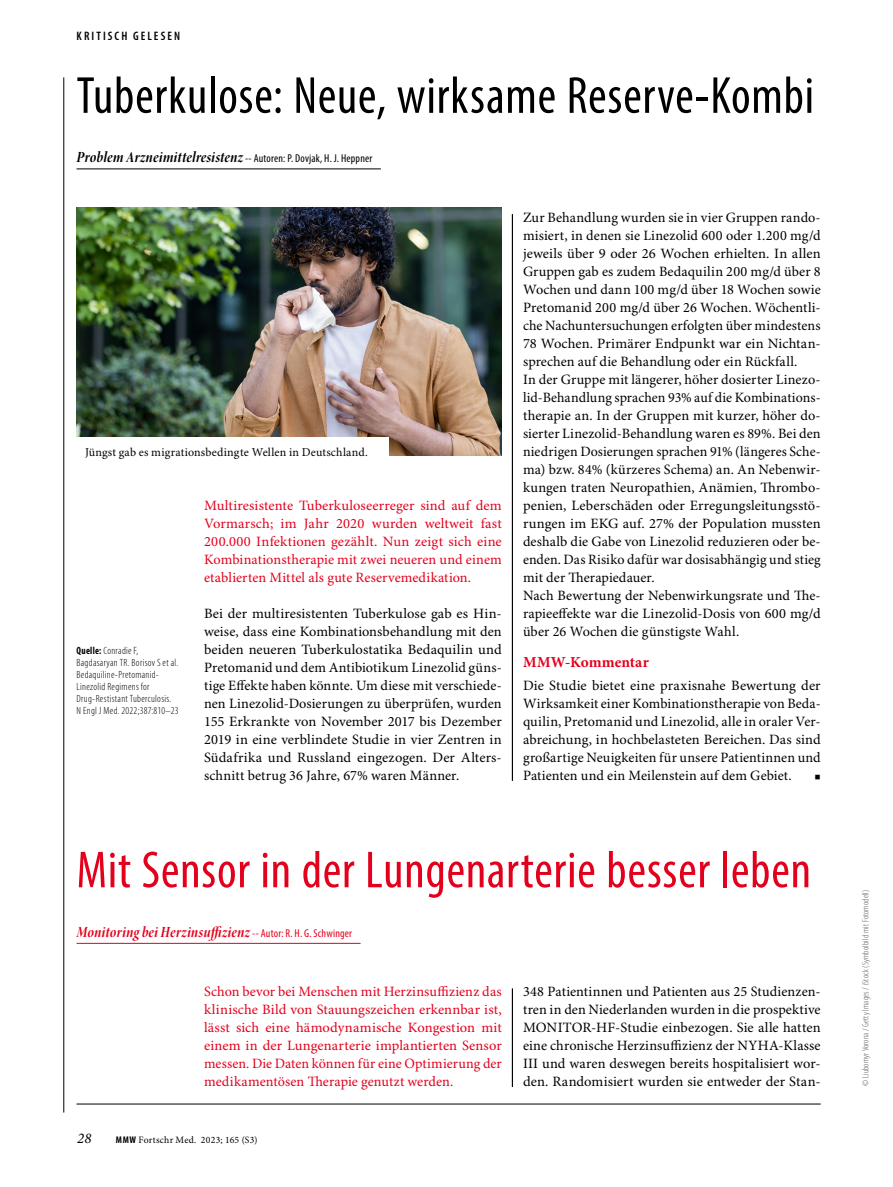
<style>
.page{position:relative;width:893px;height:1187px;background:#fff}
.page>*{position:absolute;margin:0;border:0;box-sizing:border-box;transform-origin:0 0}
.Title_kleinrot{font:condensed 52.5px "Myriad Pro";letter-spacing:.015em;color:#000}
.Title_kleinrot-2{font:condensed 52.5px "Myriad Pro";letter-spacing:.015em;color:#e3001d}
.SuperTitle_1rot{font:15.75px "Minion Pro Bold Cn It Disp";letter-spacing:.005em;color:#e3001d}
.SectionHeading_1_Com{font:700 15.3px "Minion Pro";letter-spacing:.005em;color:#e3001d}
.t1{font:italic 14.85px "Minion Pro";color:#000}
.Para_x{font:14.25px/18px "Minion Pro";letter-spacing:.005em;color:#000;text-align:justify}
.Trailer_kleinrot{font:14.25px/18px "Minion Pro";letter-spacing:.005em;color:#e3001d;text-align:justify}
.t2{font:600 condensed 12.3px "Myriad Pro";letter-spacing:.165em;color:#000}
.Image_Caption_x{font:12px "Minion Pro";letter-spacing:.015em;color:#000}
.SuperTitle_1rot-2{font:condensed 11.4px "Myriad Pro";letter-spacing:.02em;color:#000}
.Source_x{font:300 condensed 10.5px/12px "Myriad Pro";letter-spacing:.03em;color:#000}
.Para_x-2{font:10.5px "Arial Unicode MS";color:#000}
.t3{font:9.75px "Minion Pro";letter-spacing:.025em;color:#000}
.Image_Source_x{font:300 condensed 9px "Myriad Pro";letter-spacing:.02em;color:#565655}
.s1{font-family:"Minion Pro Bold Cn It Disp";font-stretch:normal;font-size:15.75px}
.s2{font-weight:700}
.s3{font-family:"Myriad Pro";font-stretch:condensed;font-size:11.4px}
.s4{font-family:"Myriad Pro";font-weight:700;font-stretch:condensed}
</style>
<div class="page">
<hr style="left:77px;top:1103px;width:744px;height:1px;background:#000">
<hr style="left:64px;top:77px;width:1px;height:1035px;background:#000">
<hr style="left:77px;top:169px;width:304px;height:1px;background:#000">
<hr style="left:512px;top:214px;width:1px;height:566px;background:#000">
<hr style="left:77px;top:943px;width:284px;height:1px;background:#e3001d">
<hr style="left:512px;top:988px;width:1px;height:98px;background:#000">
<img style="left:77px;top:208px;width:425px;height:247px">
<div style="left:77px;top:437px;width:312px;height:19px;background:#fff"></div>
<p class="t2" style="left:77px;top:29px;width:105px">KRITISCH GELESEN</p>
<p class="Title_kleinrot" style="left:77px;top:64px;width:739px">Tuberkulose: Neue, wirksame Reserve-Kombi</p>
<p class="SuperTitle_1rot-2" style="left:77px;top:152px;width:297px"><span class="s1">Problem Arzneimittelresistenz</span> -- Autoren: P. Dovjak, H. J. Heppner</p>
<p class="Image_Caption_x" style="left:85px;top:445px;width:284px">Jüngst gab es migrationsbedingte Wellen in Deutschland.</p>
<p class="Source_x" style="left:77px;top:644px;width:104px"><span class="s2">Quelle:</span> Conradie F,<br>Bagdasaryan TR. Borisov S et al.<br>Bedaquiline-Pretomanid-<br>Linezolid Regimens for<br>Drug-Restistant Tuberculosis.<br>N Engl J Med. 2022;387:810–23</p>
<p class="Trailer_kleinrot" style="left:204px;top:496px;width:299px">Multiresistente Tuberkuloseerreger sind auf dem Vormarsch; im Jahr 2020 wurden weltweit fast 200.000 Infektionen gezählt. Nun zeigt sich eine Kombinationstherapie mit zwei neueren und einem etablierten Mittel als gute Reservemedikation.</p>
<p class="Para_x" style="left:204px;top:604px;width:299px">Bei der multiresistenten Tuberkulose gab es Hin&shy;weise, dass eine Kombinationsbehandlung mit den beiden neueren Tuberkulostatika Bedaquilin und Pretomanid und dem Antibiotikum Linezolid güns&shy;tige Effekte haben könnte. Um diese mit verschiede&shy;nen Linezolid-Dosierungen zu überprüfen, wurden 155 Erkrankte von November 2017 bis Dezember 2019 in eine verblindete Studie in vier Zentren in Südafrika und Russland eingezogen. Der Alters&shy;schnitt betrug 36 Jahre, 67% waren Männer.</p>
<p class="Para_x" style="left:523px;top:208px;width:299px">Zur Behandlung wurden sie in vier Gruppen rando&shy;misiert, in denen sie Linezolid 600 oder 1.200 mg/d jeweils über 9 oder 26 Wochen erhielten. In allen Gruppen gab es zudem Bedaquilin 200 mg/d über 8<br>Wochen und dann 100 mg/d über 18 Wochen sowie Pretomanid 200 mg/d über 26 Wochen. Wöchentli&shy;che Nachuntersuchungen erfolgten über mindestens 78 Wochen. Primärer Endpunkt war ein Nichtan&shy;sprechen auf die Behandlung oder ein Rückfall.</p>
<p class="Para_x" style="left:523px;top:370px;width:299px">In der Gruppe mit längerer, höher dosierter Linezo&shy;lid-Behandlung sprachen 93% auf die Kombinations&shy;therapie an. In der Gruppen mit kurzer, höher do&shy;sierter Linezolid-Behandlung waren es 89%. Bei den niedrigen Dosierungen sprachen 91% (längeres Sche&shy;ma) bzw. 84% (kürzeres Schema) an. An Nebenwir&shy;kungen traten Neuropathien, Anämien, Thrombo&shy;penien, Leberschäden oder Erregungsleitungsstö&shy;rungen im EKG auf. 27% der Population mussten deshalb die Gabe von Linezolid reduzieren oder be&shy;enden. Das Risiko dafür war dosisabhängig und stieg mit der Therapiedauer.</p>
<p class="Para_x" style="left:523px;top:586px;width:299px">Nach Bewertung der Nebenwirkungsrate und The&shy;rapieeffekte war die Linezolid-Dosis von 600 mg/d über 26 Wochen die günstigste Wahl.</p>
<p class="SectionHeading_1_Com" style="left:523px;top:652px;width:127px">MMW-Kommentar</p>
<p class="Para_x" style="left:523px;top:676px;width:299px">Die Studie bietet eine praxisnahe Bewertung der Wirksamkeit einer Kombinationstherapie von Beda&shy;quilin, Pretomanid und Linezolid, alle in oraler Ver&shy;abreichung, in hochbelasteten Bereichen. Das sind großartige Neuigkeiten für unsere Patientinnen und Patienten und ein Meilenstein auf dem Gebiet.</p>
<p class="Para_x-2" style="left:814px;top:770px;width:8px">■</p>
<p class="Title_kleinrot-2" style="left:77px;top:838px;width:736px">Mit Sensor in der Lungenarterie besser leben</p>
<p class="SuperTitle_1rot" style="left:77px;top:921px;width:277px">Monitoring bei Herzinsuffizienz <span class="s3">-- Autor: R. H. G. Schwinger</span></p>
<p class="Trailer_kleinrot" style="left:204px;top:982px;width:299px">Schon bevor bei Menschen mit Herzinsuffizienz das klinische Bild von Stauungszeichen erkennbar ist, lässt sich eine hämodynamische Kongestion mit einem in der Lungenarterie implantierten Sensor messen. Die Daten können für eine Optimierung der medikamentösen Therapie genutzt werden.</p>
<p class="Para_x" style="left:523px;top:982px;width:299px">348 Patientinnen und Patienten aus 25 Studienzen&shy;tren in den Niederlanden wurden in die prospektive MONITOR-HF-Studie einbezogen. Sie alle hatten eine chronische Herzinsuffizienz der NYHA-Klasse III und waren deswegen bereits hospitalisiert wor&shy;den. Randomisiert wurden sie entweder der Stan-</p>
<p class="t1" style="left:77px;top:1129px;width:16px">28</p>
<p class="t3" style="left:116px;top:1133px;width:143px"><span class="s4">MMW</span> Fortschr Med. 2023; 165 (S3)</p>
<p class="Image_Source_x" style="left:861px;top:1085px;width:198px;rotate:-90deg">© Liubomyr Vorona / Getty Images / iStock (Symbolbild mit Fotomodell)</p>
</div>
